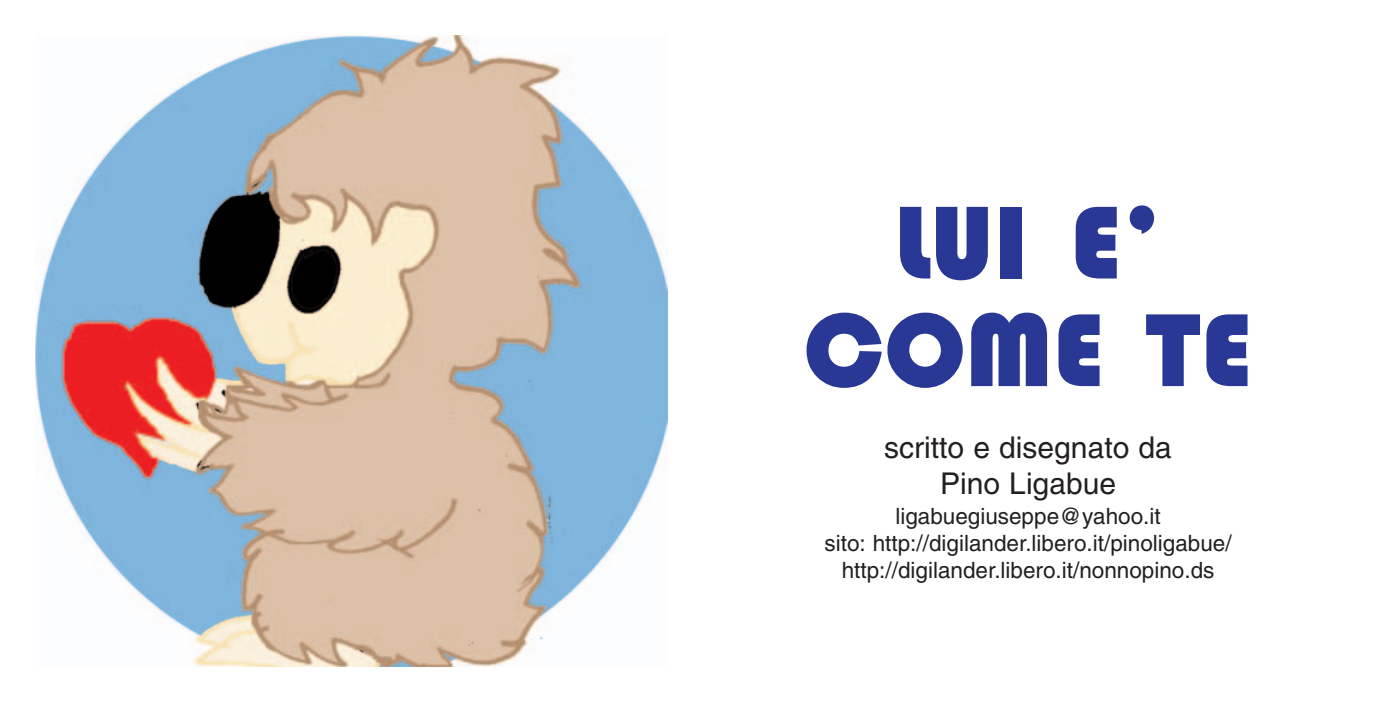
<style>
.page{position:relative;width:1382px;height:702px;background:#fff}
.page>*{position:absolute;margin:0;border:0;box-sizing:border-box;transform-origin:0 0}
.t1{font:107.5px/107.5px "Bauhaus 93";color:#293795;text-align:center}
.t2{font:30px/36px "Helvetica";color:#231f20;text-align:center}
.t3{font:22.5px/27px "Helvetica";color:#231f20;text-align:center}
</style>
<div class="page">
<img style="left:35px;top:35px;width:633px;height:631px">
<h1 class="t1" style="left:804px;top:188px;width:450px">LUI E’<br>COME TE</h1>
<h2 class="t2" style="left:884px;top:432px;width:289px">scritto e disegnato da<br>Pino Ligabue</h2>
<p class="t3" style="left:825px;top:505px;width:409px">ligabuegiuseppe@yahoo.it<br>sito: http://digilander.libero.it/pinoligabue/ http://digilander.libero.it/nonnopino.ds</p>
</div>
